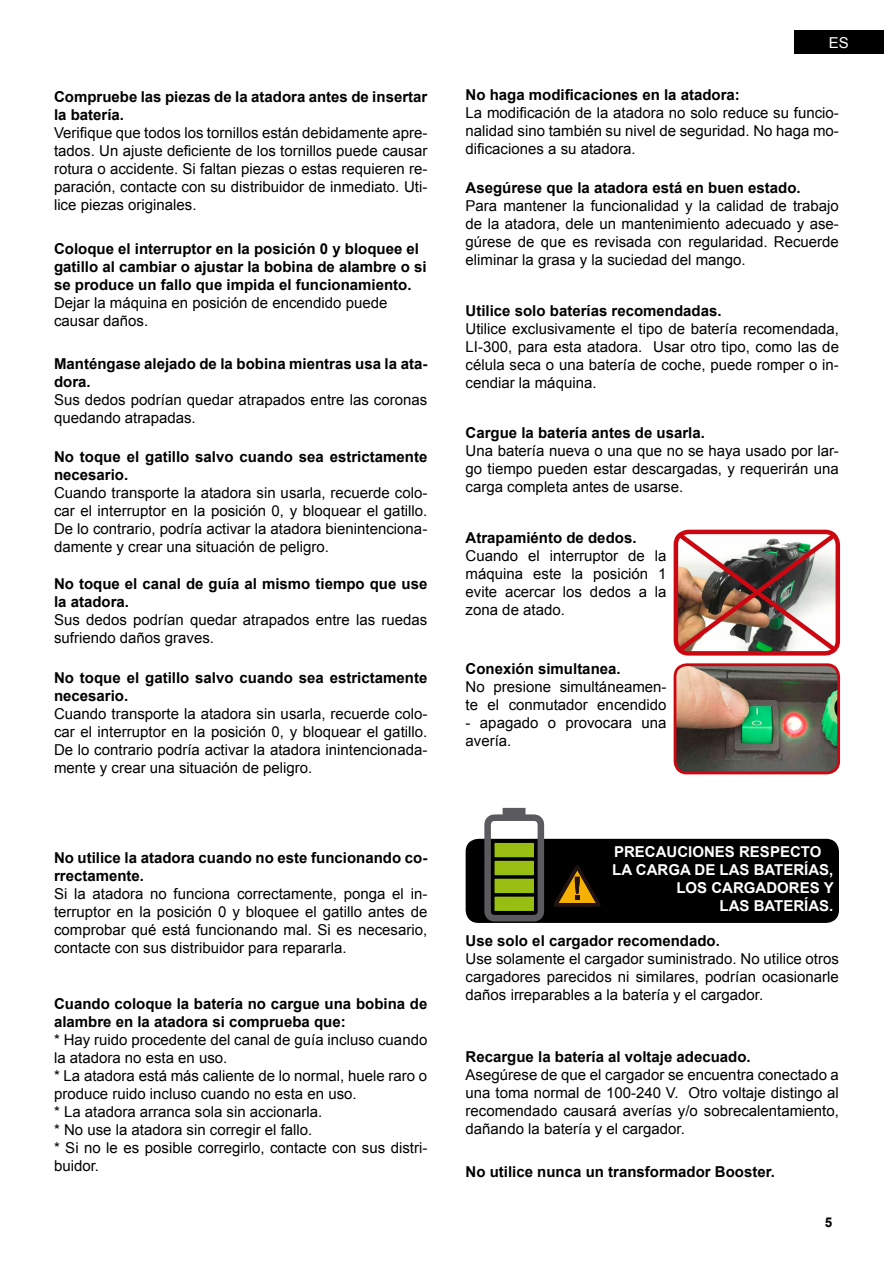
<style>
.page{position:relative;width:893px;height:1263px;background:#fff}
.page>*{position:absolute;margin:0;border:0;box-sizing:border-box;transform-origin:0 0}
.t1{font:15px/18px "Arial";color:#000;text-align:justify}
.t2{font:700 15px/18px "Arial";color:#000}
.t3{font:700 15px "Arial";color:#fff}
.t4{font:15px "Arial";color:#fff}
.Estilo_de_párrafo_1{font:700 13.5px "Arial";color:#000}
</style>
<div class="page">
<div style="left:794px;top:31px;width:90px;height:23px;background:#000"></div>
<div style="left:466px;top:839px;width:373px;height:84px;background:#000;border-radius:13px"></div>
<svg style="left:484px;top:808px;width:60px;height:113px"></svg>
<svg style="left:554px;top:865px;width:47px;height:42px"></svg>
<img style="left:675px;top:665px;width:164px;height:108px">
<div style="left:674px;top:663px;width:166px;height:111px;border:3px solid #cb0811;border-radius:12px"></div>
<div style="left:674px;top:530px;width:166px;height:126px;border:4px solid #cb0811;border-radius:13px"></div>
<img style="left:675px;top:530px;width:164px;height:124px">
<p class="t2" style="left:54px;top:89px;width:375px">Compruebe las piezas de la atadora antes de insertar la batería.</p>
<p class="t1" style="left:54px;top:124px;width:375px">Verifique que todos los tornillos están debidamente apre&shy;tados. Un ajuste deficiente de los tornillos puede causar rotura o accidente. Si faltan piezas o estas requieren re&shy;paración, contacte con su distribuidor de inmediato. Uti&shy;lice piezas originales.</p>
<p class="t2" style="left:54px;top:240px;width:374px">Coloque el interruptor en la posición 0 y bloquee el gatillo al cambiar o ajustar la bobina de alambre o si se produce un fallo que impida el funcionamiento.</p>
<p class="t1" style="left:54px;top:294px;width:335px">Dejar la máquina en posición de encendido puede causar daños.</p>
<p class="t2" style="left:54px;top:355px;width:375px">Manténgase alejado de la bobina mientras usa la ata&shy;dora.</p>
<p class="t1" style="left:54px;top:391px;width:375px">Sus dedos podrían quedar atrapados entre las coronas quedando atrapadas.</p>
<p class="t2" style="left:54px;top:448px;width:375px">No toque el gatillo salvo cuando sea estrictamente necesario.</p>
<p class="t1" style="left:54px;top:484px;width:375px">Cuando transporte la atadora sin usarla, recuerde colo&shy;car el interruptor en la posición 0, y bloquear el gatillo.<br>De lo contrario, podría activar la atadora bienintenciona&shy;damente y crear una situación de peligro.</p>
<p class="t2" style="left:54px;top:575px;width:375px">No toque el canal de guía al mismo tiempo que use la atadora.</p>
<p class="t1" style="left:54px;top:611px;width:375px">Sus dedos podrían quedar atrapados entre las ruedas sufriendo daños graves.</p>
<p class="t2" style="left:54px;top:669px;width:375px">No toque el gatillo salvo cuando sea estrictamente necesario.</p>
<p class="t1" style="left:54px;top:705px;width:375px">Cuando transporte la atadora sin usarla, recuerde colo&shy;car el interruptor en la posición 0, y bloquear el gatillo.<br>De lo contrario podría activar la atadora inintencionada&shy;mente y crear una situación de peligro.</p>
<p class="t2" style="left:54px;top:849px;width:375px">No utilice la atadora cuando no este funcionando co&shy;rrectamente.</p>
<p class="t1" style="left:54px;top:885px;width:375px">Si la atadora no funciona correctamente, ponga el in&shy;terruptor en la posición 0 y bloquee el gatillo antes de comprobar qué está funcionando mal. Si es necesario, contacte con sus distribuidor para repararla.</p>
<p class="t2" style="left:54px;top:995px;width:375px">Cuando coloque la batería no cargue una bobina de alambre en la atadora si comprueba que:</p>
<p class="t1" style="left:54px;top:1031px;width:375px">* Hay ruido procedente del canal de guía incluso cuando la atadora no esta en uso.</p>
<p class="t1" style="left:54px;top:1067px;width:375px">* La atadora está más caliente de lo normal, huele raro o produce ruido incluso cuando no esta en uso.</p>
<p class="t1" style="left:54px;top:1103px;width:270px">* La atadora arranca sola sin accionarla.</p>
<p class="t1" style="left:54px;top:1121px;width:260px">* No use la atadora sin corregir el fallo.</p>
<p class="t1" style="left:54px;top:1139px;width:375px">* Si no le es posible corregirlo, contacte con sus distri&shy;buidor.</p>
<p class="t4" style="left:829px;top:32px;width:22px">ES</p>
<p class="t2" style="left:466px;top:87px;width:276px">No haga modificaciones en la atadora:</p>
<p class="t1" style="left:466px;top:104px;width:375px">La modificación de la atadora no solo reduce su funcio&shy;nalidad sino también su nivel de seguridad. No haga mo&shy;dificaciones a su atadora.</p>
<p class="t2" style="left:466px;top:179px;width:337px">Asegúrese que la atadora está en buen estado.</p>
<p class="t1" style="left:466px;top:197px;width:375px">Para mantener la funcionalidad y la calidad de trabajo de la atadora, dele un mantenimiento adecuado y ase&shy;gúrese de que es revisada con regularidad. Recuerde eliminar la grasa y la suciedad del mango.</p>
<p class="t2" style="left:466px;top:302px;width:257px">Utilice solo baterías recomendadas.</p>
<p class="t1" style="left:466px;top:320px;width:375px">Utilice exclusivamente el tipo de batería recomendada, LI-300, para esta atadora. Usar otro tipo, como las de célula seca o una batería de coche, puede romper o in&shy;cendiar la máquina.</p>
<p class="t2" style="left:466px;top:424px;width:241px">Cargue la batería antes de usarla.</p>
<p class="t1" style="left:466px;top:442px;width:375px">Una batería nueva o una que no se haya usado por lar&shy;go tiempo pueden estar descargadas, y requerirán una carga completa antes de usarse.</p>
<p class="t2" style="left:466px;top:529px;width:172px">Atrapamiénto de dedos.</p>
<p class="t1" style="left:466px;top:547px;width:202px">Cuando el interruptor de la máquina este la posición 1 evite acercar los dedos a la zona de atado.</p>
<p class="t2" style="left:466px;top:660px;width:157px">Conexión simultanea.</p>
<p class="t1" style="left:466px;top:678px;width:202px">No presione simultáneamen&shy;te el conmutador encendido</p>
<p class="t1" style="left:466px;top:714px;width:202px">- apagado o provocara una avería.</p>
<p class="t3" style="left:614px;top:842px;width:209px">PRECAUCIONES RESPECTO</p>
<p class="t3" style="left:612px;top:860px;width:223px">LA CARGA DE LAS BATERÍAS,</p>
<p class="t3" style="left:676px;top:878px;width:159px">LOS CARGADORES Y</p>
<p class="t3" style="left:719px;top:896px;width:115px">LAS BATERÍAS.</p>
<p class="t2" style="left:466px;top:932px;width:256px">Use solo el cargador recomendado.</p>
<p class="t1" style="left:466px;top:950px;width:375px">Use solamente el cargador suministrado. No utilice otros cargadores parecidos ni similares, podrían ocasionarle daños irreparables a la batería y el cargador.</p>
<p class="t2" style="left:466px;top:1048px;width:287px">Recargue la batería al voltaje adecuado.</p>
<p class="t1" style="left:466px;top:1066px;width:375px">Asegúrese de que el cargador se encuentra conectado a una toma normal de 100-240 V. Otro voltaje distingo al recomendado causará averías y/o sobrecalentamiento, dañando la batería y el cargador.</p>
<p class="t2" style="left:466px;top:1163px;width:311px">No utilice nunca un transformador Booster.</p>
<p class="Estilo_de_párrafo_1" style="left:825px;top:1213px;width:9px">5</p>
</div>
